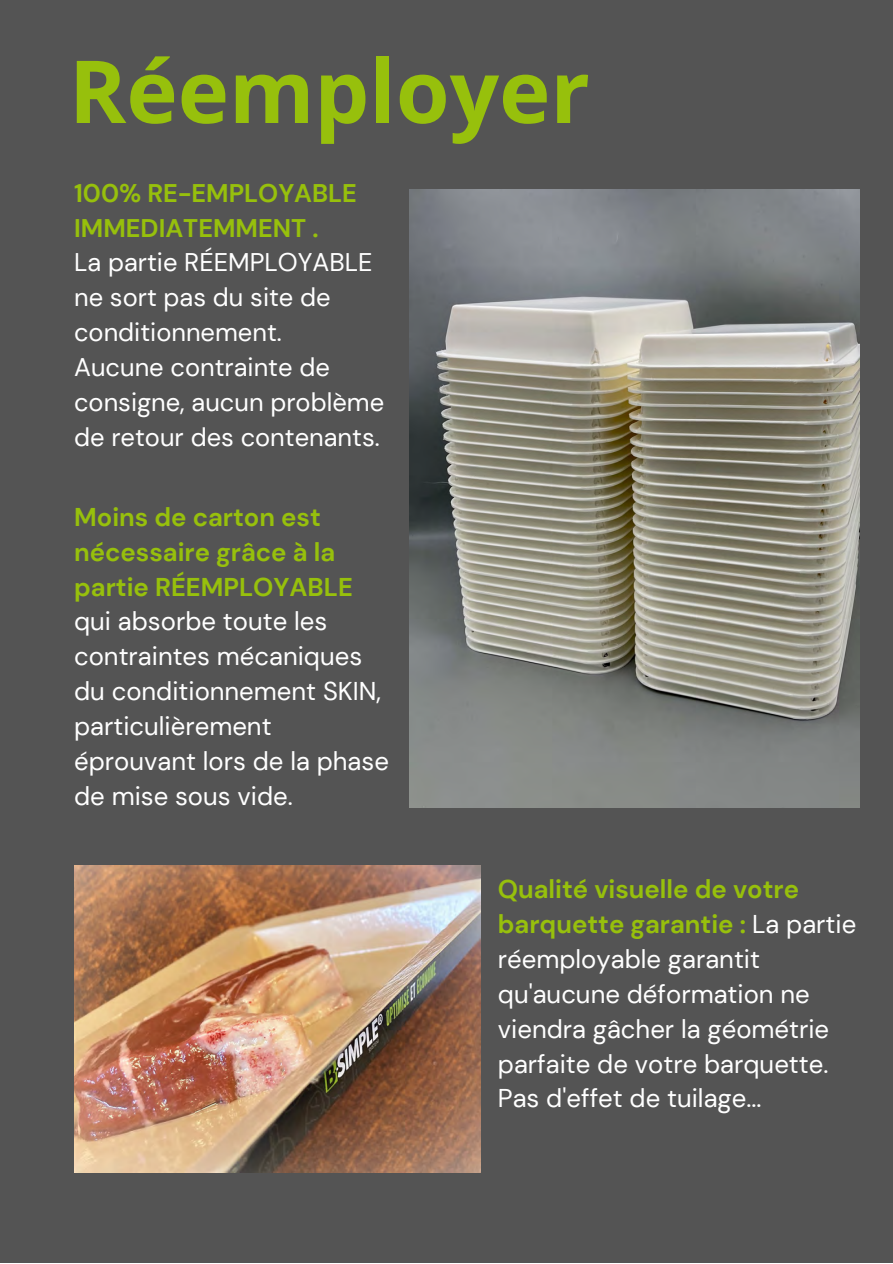
<style>
.page{position:relative;width:893px;height:1264px;background:#fff}
.page>*{position:absolute;margin:0;border:0;box-sizing:border-box;transform-origin:0 0}
.t1{font:700 87px "Open Sans";color:#97c00c}
.t2{font:25.65px/34.8px "DM Sans";color:#fff}
.t3{font:700 25.65px/34.8px "DM Sans";color:#97c00c}
.t4{font:25.5px/34.8px "DM Sans";color:#fff}
.t5{font:700 25.5px/34.8px "DM Sans";color:#97c00c}
.s1{font-weight:700;color:#97c00c}
</style>
<div class="page">
<div style="left:0;top:0;width:892px;height:1262px;background:#545454"></div>
<img style="left:410px;top:189px;width:449px;height:618px">
<img style="left:74px;top:865px;width:406px;height:307px">
<h1 class="t1" style="left:69px;top:30px;width:522px">Réemployer</h1>
<p class="t5" style="left:74px;top:176px;width:284px">100% RE-EMPLOYABLE<br>IMMEDIATEMMENT .</p>
<p class="t4" style="left:74px;top:245px;width:311px">La partie RÉEMPLOYABLE ne sort pas du site de conditionnement.<br>Aucune contrainte de consigne, aucun problème de retour des contenants.</p>
<p class="t3" style="left:74px;top:499px;width:280px">Moins de carton est nécessaire grâce à la partie RÉEMPLOYABLE</p>
<p class="t2" style="left:74px;top:604px;width:316px">qui absorbe toute les contraintes mécaniques du conditionnement SKIN, particulièrement éprouvant lors de la phase de mise sous vide.</p>
<p class="t2" style="left:498px;top:872px;width:360px"><span class="s1">Qualité visuelle de votre barquette garantie :</span> La partie réemployable garantit qu'aucune déformation ne viendra gâcher la géométrie parfaite de votre barquette.<br>Pas d'effet de tuilage...</p>
</div>
